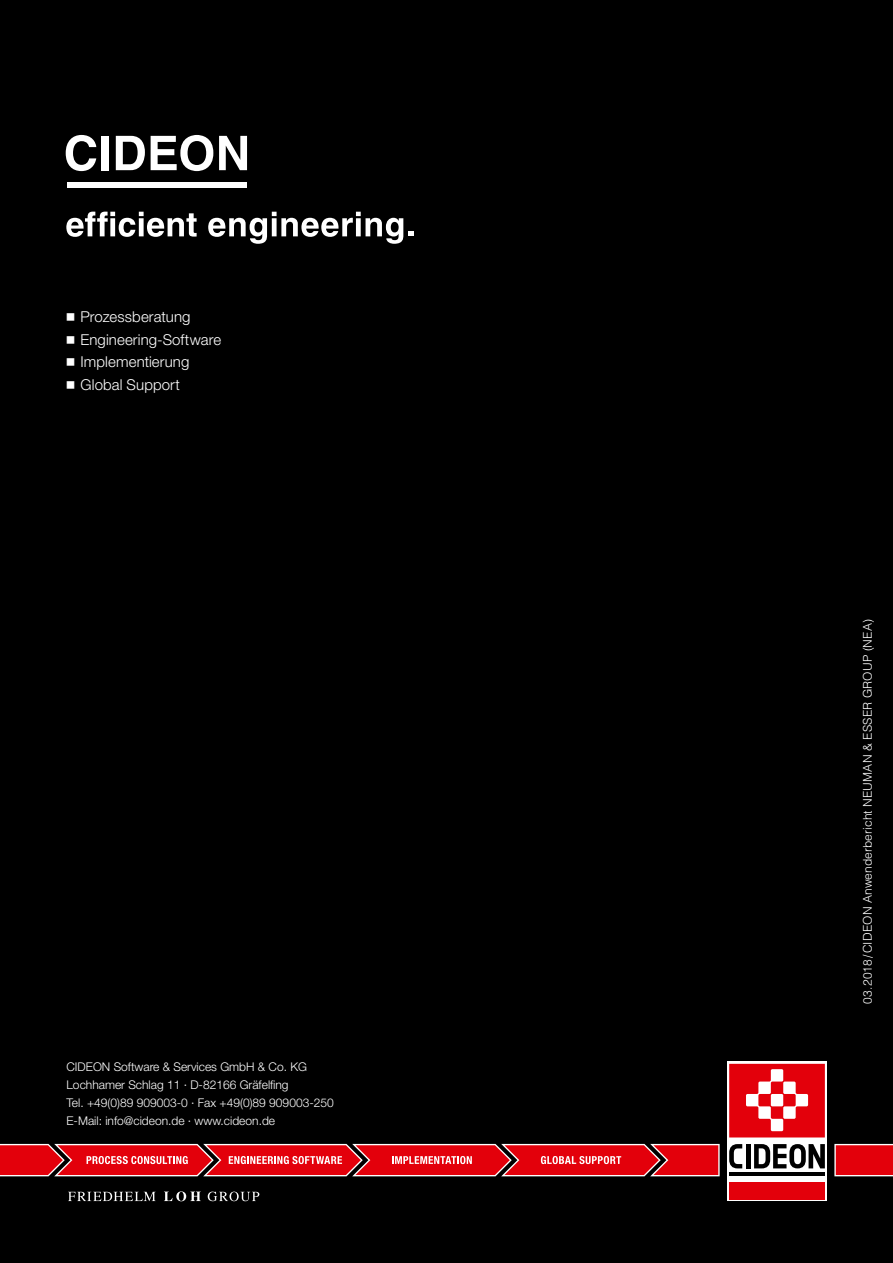
<style>
.page{position:relative;width:893px;height:1263px;background:#000}
.page>*{position:absolute;margin:0;border:0;box-sizing:border-box;transform-origin:0 0}
.t1{font:300 15px/22.5px "Neue Helvetica For Rittal";letter-spacing:.005em;color:#fff}
.t2{font:300 12px/18px "Helvetica Neue LT Std";color:#fff}
.t3{font:300 12px "Helvetica LT Std";letter-spacing:.01em;color:#fff}
</style>
<div class="page">
<svg style="left:66px;top:212px;width:131px;height:25px"></svg>
<svg style="left:208px;top:212px;width:205px;height:32px"></svg>
<div style="left:67px;top:182px;width:180px;height:6px;background:#fff"></div>
<svg style="left:66px;top:135px;width:30px;height:36px"></svg>
<div style="left:102px;top:136px;width:7px;height:34px;background:#fff"></div>
<svg style="left:116px;top:136px;width:29px;height:34px"></svg>
<svg style="left:151px;top:135px;width:62px;height:36px"></svg>
<svg style="left:219px;top:136px;width:28px;height:34px"></svg>
<svg style="left:68px;top:1191px;width:191px;height:10px"></svg>
<svg style="left:834px;top:1144px;width:59px;height:32px;background:#e31721"></svg>
<svg style="left:727px;top:1062px;width:100px;height:139px;background:#f8ebec"></svg>
<div style="left:729px;top:1182px;width:96px;height:17px;background:#e3000b"></div>
<svg style="left:729px;top:1064px;width:96px;height:73px;background:#e8333b"></svg>
<hr style="left:729px;top:1172px;width:96px;height:4px;background:#000">
<svg style="left:729px;top:1144px;width:13px;height:24px"></svg>
<hr style="left:746px;top:1144px;width:4px;height:24px;background:#000">
<svg style="left:754px;top:1144px;width:71px;height:24px"></svg>
<svg style="left:0;top:1144px;width:720px;height:32px;background:#de272f"></svg>
<p class="t1" style="left:67px;top:306px;width:156px">◾ Prozessberatung<br>◾ Engineering-Software ◾ Implementierung<br>◾ Global Support</p>
<p class="t2" style="left:67px;top:1057px;width:269px">CIDEON Software &amp; Services GmbH &amp; Co. KG Lochhamer Schlag 11 · D-82166 Gräfelfing<br>Tel. +49(0)89 909003-0 · Fax +49(0)89 909003-250<br>E-Mail: info@cideon.de · www.cideon.de</p>
<p class="t3" style="left:860px;top:1003px;width:386px;rotate:-90deg">03.2018/CIDEON Anwenderbericht NEUMAN &amp; ESSER GROUP (NEA)</p>
</div>
